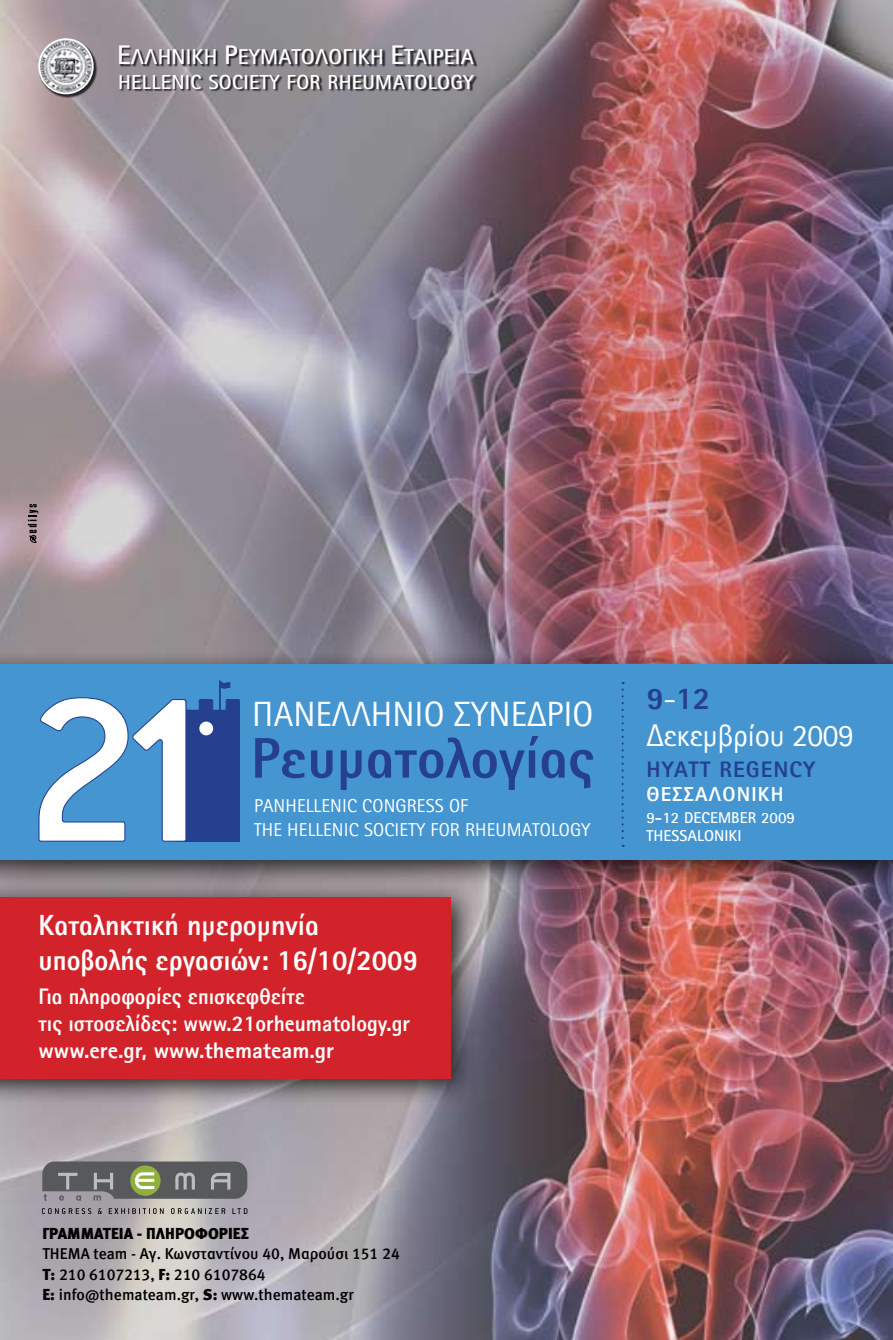
<style>
.page{position:relative;width:893px;height:1340px;background:#fff}
.page>*{position:absolute;margin:0;border:0;box-sizing:border-box;transform-origin:0 0}
.t1{font:800 57.38px "Rotis Sans Hel";color:#25408f}
.t2{font:35.1px "Rotis Sans Hel";color:#fff}
.t3{font:31.5px/37.8px "Rotis Sans Hel";letter-spacing:-.015em;color:#fff}
.t4{font:800 29.25px/35.1px "Rotis Sans Hel";color:#fff;scale:.95 1}
.t5{font:800 22.5px/27px "Rotis Sans Hel";color:#fff;scale:.95 1}
.t6{font:800 22.5px "Rotis Sans Hel";letter-spacing:.05em;color:#25408f}
.t7{font:700 21.6px "Rotis Sans Hel";letter-spacing:.01em;color:#fff}
.t8{font:700 20.47px "Rotis Sans Hel";letter-spacing:.02em;color:#fff}
.t9{font:800 20.25px "Rotis Sans Hel";letter-spacing:.06em;color:#fff}
.t10{font:18.68px/23.6px "Rotis Sans Hel";letter-spacing:.01em;color:#fff}
.t11{font:15.75px/20.2px "Meta Medium Greek LF";letter-spacing:.005em;color:#000}
.t12{font:700 15.75px/18px "Rotis Sans Hel";letter-spacing:.005em;color:#fff}
.t13{font:15.75px "Meta Black Greek LF";letter-spacing:.005em;color:#000}
.s1{font-size:27px}
.s2{font-weight:800;color:#25408f}
.s3{font-family:"Meta Black Greek LF"}
</style>
<div class="page">
<img style="left:0;top:0;width:893px;height:1339px">
<div style="left:120px;top:47px;width:421px;height:74px;background:#000;opacity:.75"></div>
<div style="left:39px;top:39px;width:67px;height:67px;background:#000;opacity:.75"></div>
<img style="left:39px;top:39px;width:54px;height:54px;border-radius:27px">
<div style="left:38px;top:38px;width:56px;height:56px;border:2px solid #fff;border-radius:50%"></div>
<div style="left:0;top:880px;width:488px;height:237px;background:#000;opacity:.75"></div>
<div style="left:0;top:896px;width:450px;height:182px;background:#d2232a"></div>
<div style="left:0;top:648px;width:893px;height:250px;background:#000;opacity:.75"></div>
<div style="left:0;top:664px;width:893px;height:196px;background:#4595d1"></div>
<svg style="left:622px;top:682px;width:2px;height:165px"></svg>
<div style="left:199px;top:699px;width:14px;height:12px;background:#25408f"></div>
<div style="left:199px;top:699px;width:14px;height:12px;border:1px solid #25408f"></div>
<div style="left:226px;top:699px;width:14px;height:12px;background:#25408f"></div>
<div style="left:226px;top:699px;width:14px;height:12px;border:1px solid #25408f"></div>
<div style="left:219px;top:680px;width:1px;height:30px;border:1px solid #25408f"></div>
<svg style="left:219px;top:681px;width:11px;height:29px"></svg>
<div style="left:175px;top:710px;width:65px;height:131px;background:#25408f"></div>
<svg style="left:38px;top:697px;width:149px;height:145px"></svg>
<div style="left:199px;top:721px;width:14px;height:14px;background:#fff;border-radius:50%"></div>
<svg style="left:42px;top:1161px;width:205px;height:39px;background:#70736d"></svg>
<svg style="left:42px;top:1208px;width:49px;height:6px"></svg>
<svg style="left:98px;top:1208px;width:4px;height:6px"></svg>
<svg style="left:109px;top:1208px;width:55px;height:6px"></svg>
<svg style="left:171px;top:1208px;width:54px;height:6px"></svg>
<svg style="left:232px;top:1208px;width:15px;height:5px"></svg>
<svg style="left:28px;top:504px;width:10px;height:39px"></svg>
<h3 class="t7" style="left:117px;top:44px;width:358px"><span class="s1">E</span>ΛΛΗΝΙΚΗ <span class="s1">Ρ</span>ΕΥΜΑΤΟΛΟΓΙΚΗ <span class="s1">E</span>TAIΡΕΙΑ</h3>
<h3 class="t8" style="left:118px;top:69px;width:357px">ΗΕLLENIC SOCIETY FOR RHEUMATOLOGY</h3>
<h2 class="t2" style="left:252px;top:694px;width:343px">ΠΑΝΕΛΛΗΝΙΟ ΣΥΝΕΔΡΙΟ</h2>
<h1 class="t1" style="left:251px;top:723px;width:344px">Ρευματολογίας</h1>
<p class="t10" style="left:254px;top:794px;width:338px">PANHELLENIC CONGRESS OF<br>THE HELLENIC SOCIETY FOR RHEUMATOLOGY</p>
<h3 class="t4" style="left:39px;top:907px;width:401px">Καταληκτική ημερομηνία υποβολής εργασιών: 16/10/2009</h3>
<h3 class="t5" style="left:39px;top:983px;width:392px">Για πληροφορίες επισκεφθείτε<br>τις ιστοσελίδες: www.21οrheumatology.gr www.ere.gr, www.themateam.gr</h3>
<h3 class="t3" style="left:646px;top:679px;width:209px"><span class="s2">9</span>-<span class="s2">12<br></span>Δεκεμβρίου 2009</h3>
<h3 class="t6" style="left:646px;top:755px;width:170px">HYATT REGENCY</h3>
<p class="t9" style="left:646px;top:782px;width:139px">ΘΕΣΣΑΛΟΝΙΚΗ</p>
<p class="t12" style="left:646px;top:808px;width:150px">9-12 DECEMBER 2009<br>THESSALONIKI</p>
<p class="t13" style="left:42px;top:1224px;width:208px">ΓΡΑΜΜΑΤΕΙΑ - ΠΛΗΡΟΦΟΡΙΕΣ</p>
<p class="t11" style="left:42px;top:1243px;width:359px">ΤΗΕΜΑ team - Aγ. Κωνσταντίνου 40, Μαρούσι 151 24<br><span class="s3">T:</span> 210 6107213, <span class="s3">F:</span> 210 6107864<br><span class="s3">E:</span> info@themateam.gr, <span class="s3">S:</span> www.themateam.gr</p>
</div>
